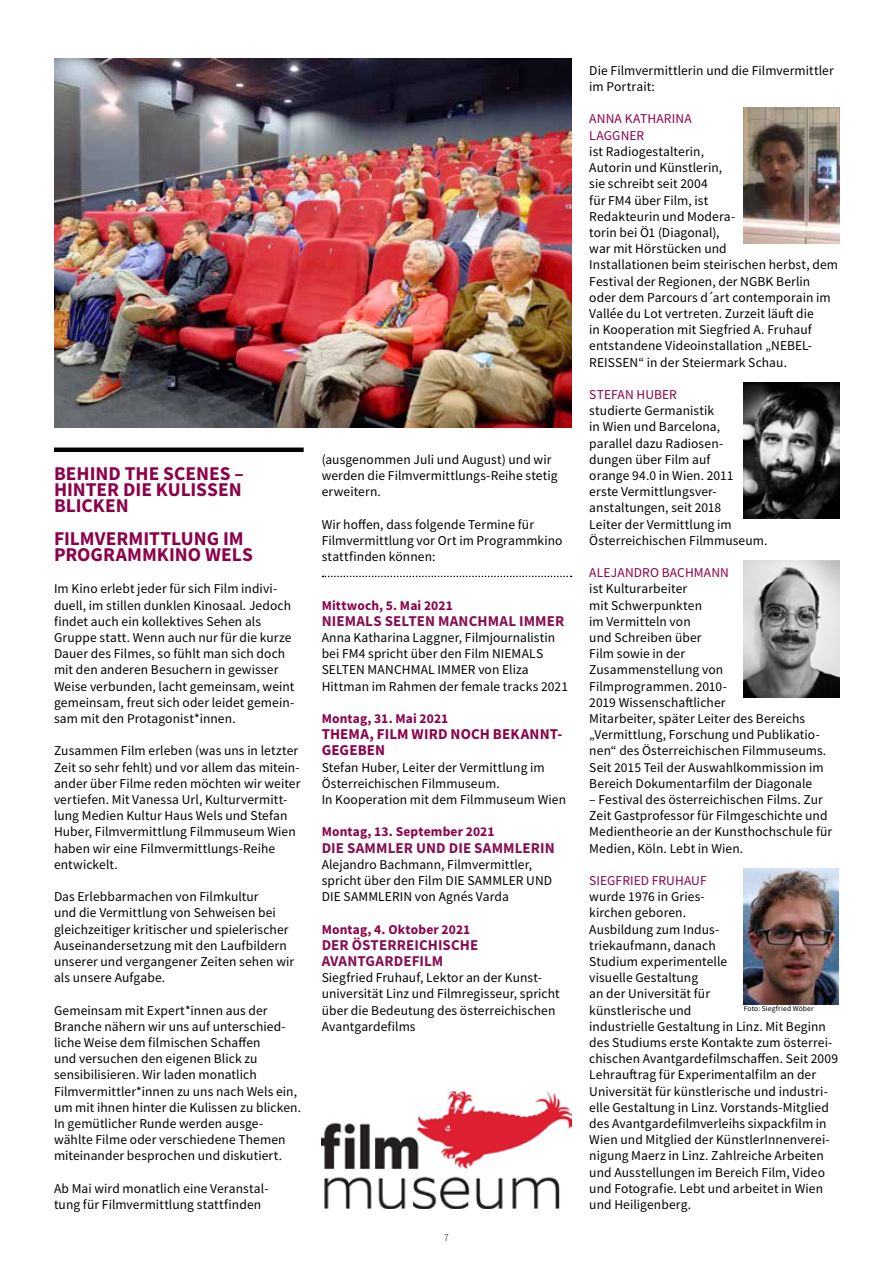
<style>
.page{position:relative;width:893px;height:1263px;background:#fff}
.page>*{position:absolute;margin:0;border:0;box-sizing:border-box;transform-origin:0 0}
.t1{font:700 19.5px/16.2px "Source Sans Pro";color:#8c004a}
.t2{font:700 15px "Source Sans Pro";letter-spacing:.01em;color:#870e51}
.t3{font:700 15px/16.2px "Source Sans Pro";letter-spacing:.01em;color:#8c004a}
.t4{font:13.5px/16.2px "Source Sans Pro";letter-spacing:.005em;color:#000}
.t5{font:700 13.5px "Source Sans Pro";letter-spacing:.01em;color:#8c004a}
.t6{font:13.5px "Source Sans Pro";letter-spacing:.015em;color:#8c004a}
.t7{font:300 10.5px "Source Sans Pro";color:#000}
.t8{font:7.5px "Source Sans Pro";letter-spacing:.02em;color:#000}
</style>
<div class="page">
<div style="left:54px;top:447px;width:250px;height:5px;background:#000"></div>
<svg style="left:322px;top:576px;width:250px;height:1px"></svg>
<img style="left:744px;top:561px;width:95px;height:136px">
<img style="left:54px;top:59px;width:517px;height:368px">
<img style="left:744px;top:383px;width:95px;height:136px">
<img style="left:744px;top:107px;width:95px;height:136px">
<img style="left:322px;top:1090px;width:249px;height:119px">
<img style="left:744px;top:869px;width:95px;height:136px">
<h1 class="t1" style="left:54px;top:465px;width:191px">BEHIND THE SCENES –<br>HINT</h1>
<h1 class="t1" style="left:97px;top:481px;width:82px">ER DIE KULISS</h1>
<h1 class="t1" style="left:218px;top:481px;width:22px">EN</h1>
<h1 class="t1" style="left:54px;top:497px;width:11px">BLICK</h1>
<h1 class="t1" style="left:105px;top:497px;width:22px">EN</h1>
<h1 class="t1" style="left:54px;top:530px;width:22px">FILMV</h1>
<h1 class="t1" style="left:106px;top:530px;width:23px">ERMITTLUN</h1>
<h1 class="t1" style="left:207px;top:530px;width:27px">G IM</h1>
<h1 class="t1" style="left:54px;top:546px;width:63px">PROGRAMMKINO</h1>
<h1 class="t1" style="left:205px;top:546px;width:38px">WELS</h1>
<p class="t4" style="left:54px;top:581px;width:242px">Im Kino erlebt jeder für sich Film indivi&shy;duell, im stillen dunklen Kinosaal. Jedoch findet auch ein kollektives Sehen als Gruppe statt. Wenn auch nur für die kurze Dauer des Filmes, so fühlt man sich doch mit den anderen Besuchern in gewisser Weise verbunden, lacht gemeinsam, weint gemeinsam, freut sich oder leidet gemein&shy;sam mit den Protagonist*innen.</p>
<p class="t4" style="left:54px;top:743px;width:248px">Zusammen Film erleben (was uns in letzter Zeit so sehr fehlt) und vor allem das mitein&shy;ander über Filme reden möchten wir weiter vertiefen. Mit Vanessa Url, Kulturvermitt&shy;lung Medien Kultur Haus Wels und Stefan Huber, Filmvermittlung Filmmuseum Wien haben wir eine Filmvermittlungs-Reihe entwickelt.</p>
<p class="t4" style="left:54px;top:888px;width:242px">Das Erlebbarmachen von Filmkultur<br>und die Vermittlung von Sehweisen bei gleichzeitiger kritischer und spielerischer Auseinandersetzung mit den Laufbildern unserer und vergangener Zeiten sehen wir als unsere Aufgabe.</p>
<p class="t4" style="left:54px;top:1002px;width:249px">Gemeinsam mit Expert*innen aus der Branche nähern wir uns auf unterschied&shy;liche Weise dem filmischen Schaffen<br>und versuchen den eigenen Blick zu sensibilisieren. Wir laden monatlich Filmvermittler*innen zu uns nach Wels ein, um mit ihnen hinter die Kulissen zu blicken.<br>In gemütlicher Runde werden ausge&shy;wählte Filme oder verschiedene Themen miteinander besprochen und diskutiert.</p>
<p class="t4" style="left:54px;top:1180px;width:216px">Ab Mai wird monatlich eine Veranstal&shy;tung für Filmvermittlung stattfinden</p>
<p class="t4" style="left:322px;top:451px;width:237px">(ausgenommen Juli und August) und wir werden die Filmvermittlungs-Reihe stetig erweitern.</p>
<p class="t4" style="left:322px;top:516px;width:242px">Wir hoffen, dass folgende Termine für<br>Filmvermittlung vor Ort im Programmkino stattfinden können:</p>
<p class="t5" style="left:322px;top:596px;width:133px">MITTWOCH, 5. MAI 2021</p>
<p class="t2" style="left:322px;top:611px;width:33px">NIEMALS</p>
<p class="t2" style="left:385px;top:611px;width:76px">SELTEN MANCHMAL</p>
<p class="t2" style="left:519px;top:611px;width:44px">IMMER</p>
<p class="t4" style="left:322px;top:629px;width:235px">Anna Katharina Laggner, Filmjournalistin bei FM4 spricht über den Film Niemals<br>Selten</p>
<p class="t4" style="left:322px;top:662px;width:248px;text-indent:157px">von Eliza<br>Hittman im Rahmen der female tracks 2021</p>
<p class="t5" style="left:322px;top:709px;width:128px">MONTAG, 31. MAI 2021</p>
<p class="t3" style="left:322px;top:726px;width:242px">THEMA, FILM WIRD NOCH BEKANNT-<br>GEGE</p>
<p class="t4" style="left:368px;top:662px;width:20px">Manchmal</p>
<p class="t4" style="left:438px;top:662px;width:13px">Immer</p>
<p class="t3" style="left:358px;top:742px;width:29px">BEN</p>
<p class="t4" style="left:322px;top:759px;width:246px">Stefan Huber, Leiter der Vermittlung im<br>Österreichischen Filmmuseum.<br>In Kooperation mit dem Filmmuseum Wien</p>
<p class="t5" style="left:322px;top:823px;width:174px">MONTAG, 13. SEPTEMBER 2021</p>
<p class="t2" style="left:322px;top:837px;width:45px">DI E SAMML</p>
<p class="t2" style="left:395px;top:837px;width:99px">ER UND DIE SAMML</p>
<p class="t2" style="left:523px;top:837px;width:17px">ERIN</p>
<p class="t4" style="left:322px;top:856px;width:212px">Alejandro Bachmann, Filmvermittler, spricht über den Film Die Sammler</p>
<p class="t4" style="left:526px;top:872px;width:9px">und</p>
<p class="t4" style="left:322px;top:888px;width:38px">die Sammlerin</p>
<p class="t4" style="left:415px;top:888px;width:95px">von Agnés Varda</p>
<p class="t5" style="left:322px;top:920px;width:150px">MONTAG, 4. OKTOBER 2021</p>
<p class="t2" style="left:322px;top:935px;width:102px">DER ÖSTERREICHISCH</p>
<p class="t2" style="left:470px;top:935px;width:10px">E</p>
<p class="t2" style="left:322px;top:951px;width:19px">AVANT</p>
<p class="t2" style="left:366px;top:951px;width:55px">GARDEFILM</p>
<p class="t4" style="left:322px;top:969px;width:240px">Siegfried Fruhauf, Lektor an der Kunst&shy;universität Linz und Filmregisseur, spricht über die Bedeutung des österreichischen Avantgardefilms</p>
<p class="t7" style="left:444px;top:1231px;width:7px">7</p>
<p class="t4" style="left:589px;top:62px;width:246px">Die Filmvermittlerin und die Filmvermittler im Portrait:</p>
<p class="t6" style="left:589px;top:110px;width:17px">Anna</p>
<p class="t6" style="left:625px;top:110px;width:17px">Katharina</p>
<p class="t6" style="left:589px;top:127px;width:17px">Laggner</p>
<p class="t4" style="left:589px;top:143px;width:250px">ist Radiogestalterin,<br>Autorin und Künstlerin,<br>sie schreibt seit 2004<br>für FM4 über Film, ist<br>Redakteurin und Modera-<br>torin bei Ö1 (Diagonal),<br>war mit Hörstücken und<br>Installationen beim steirischen herbst, dem<br>Festival der Regionen, der NGBK Berlin oder dem Parcours d´art contemporain im<br>Vallée du Lot vertreten. Zurzeit läuft die<br>in Kooperation mit Siegfried A. Fruhauf entstandene Videoinstallation „Nebel-<br>reissen</p>
<p class="t4" style="left:638px;top:354px;width:150px">“ in der Steiermark Schau.</p>
<p class="t6" style="left:589px;top:386px;width:16px">Stefan</p>
<p class="t6" style="left:637px;top:386px;width:18px">Huber</p>
<p class="t4" style="left:589px;top:402px;width:180px">studierte Germanistik<br>in Wien und Barcelona,<br>parallel dazu Radiosen&shy;dungen über Film auf<br>orange 94.0 in Wien. 2011<br>erste Vermittlungsver&shy;anstaltungen, seit 2018<br>Leiter der Vermittlung im<br>Österreichischen Filmmuseum.</p>
<p class="t6" style="left:589px;top:564px;width:17px">Alejandro</p>
<p class="t6" style="left:662px;top:564px;width:18px">Bachmann</p>
<p class="t4" style="left:589px;top:581px;width:239px">ist Kulturarbeiter<br>mit Schwerpunkten<br>im Vermitteln von<br>und Schreiben über<br>Film sowie in der<br>Zusammenstellung von<br>Filmprogrammen. 2010-<br>2019 Wissenschaftlicher<br>Mitarbeiter, später Leiter des Bereichs „Vermittlung, Forschung und Publikatio&shy;nen“ des Österreichischen Filmmuseums.<br>Seit 2015 Teil der Auswahlkommission im<br>Bereich Dokumentarfilm der Diagonale</p>
<p class="t4" style="left:589px;top:791px;width:244px">– Festival des österreichischen Films. Zur Zeit Gastprofessor für Filmgeschichte und Medientheorie an der Kunsthochschule für Medien, Köln. Lebt in Wien.</p>
<p class="t6" style="left:589px;top:872px;width:15px">Siegfried</p>
<p class="t6" style="left:652px;top:872px;width:16px">Fruhauf</p>
<p class="t4" style="left:589px;top:888px;width:250px">wurde 1976 in Gries-<br>kirchen geboren.<br>Ausbildung zum Indus-<br>triekaufmann, danach<br>Studium experimentelle<br>visuelle Gestaltung<br>an der Universität für<br>künstlerische und<br>industrielle Gestaltung in Linz. Mit Beginn des Studiums erste Kontakte zum österrei&shy;chischen Avantgardefilmschaffen. Seit 2009<br>Lehrauftrag für Experimentalfilm an der Universität für künstlerische und industri&shy;elle Gestaltung in Linz. Vorstands-Mitglied des Avantgardefilmverleihs sixpackfilm in Wien und Mitglied der KünstlerInnenverei&shy;nigung Maerz in Linz. Zahlreiche Arbeiten und Ausstellungen im Bereich Film, Video und Fotografie. Lebt und arbeitet in Wien und Heiligenberg.</p>
<p class="t8" style="left:744px;top:1004px;width:72px">Foto: Siegfried Wöber</p>
</div>
